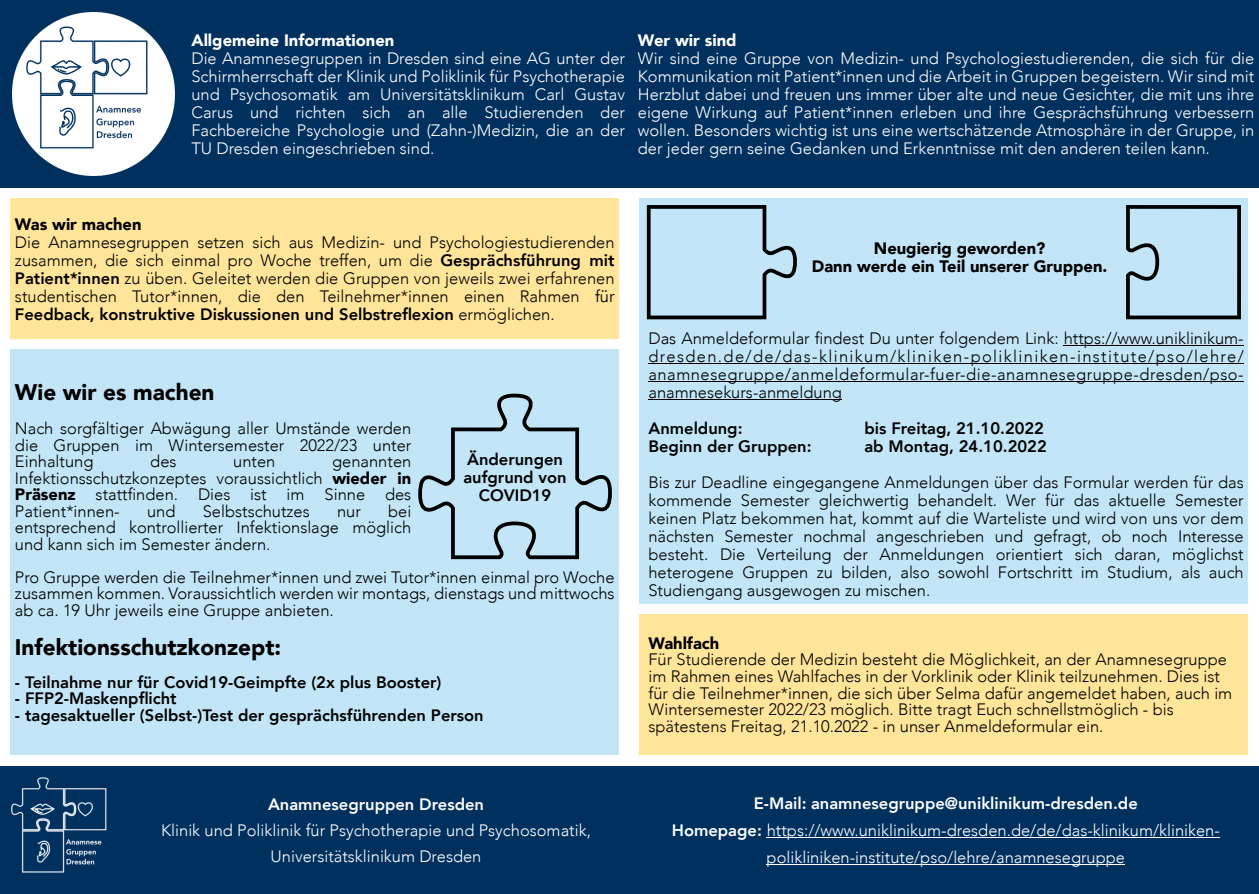
<style>
.page{position:relative;width:1259px;height:894px;background:#fff}
.page>*{position:absolute;margin:0;border:0;box-sizing:border-box;transform-origin:0 0}
.t1{font:900 22.5px "Avenir";color:#000}
.t2{font:300 16.5px/16.5px "Avenir";color:#000;text-align:justify}
.t3{font:300 16.5px/18px "Avenir";color:#fff;text-align:justify}
.t4{font:800 16.5px/18px "Avenir";color:#000;text-align:center}
.t5{font:300 16.5px/25.5px "Avenir";color:#fffdfd;text-align:center}
.t6{font:900 16.5px/18px "Avenir";color:#000;text-align:center}
.t7{font:900 16.5px "Avenir";color:#fff}
.t8{font:800 16.5px "Avenir";color:#fffdfd}
.s1{font-weight:800}
.s2{font-weight:400}
.s3{font-weight:900}
</style>
<div class="page">
<div style="left:0;top:765px;width:1259px;height:128px;background:#00305d"></div>
<hr style="left:767px;top:836px;width:453px;height:1px;background:#fff">
<hr style="left:767px;top:863px;width:358px;height:1px;background:#fff">
<img style="left:0;top:765px;width:128px;height:108px">
<div style="left:640px;top:613px;width:608px;height:140px;background:#ffe599"></div>
<div style="left:640px;top:198px;width:608px;height:405px;background:#c2e5f7"></div>
<hr style="left:1064px;top:345px;width:180px;height:1px;background:#000">
<hr style="left:648px;top:363px;width:596px;height:1px;background:#000">
<hr style="left:648px;top:381px;width:596px;height:1px;background:#000">
<hr style="left:648px;top:399px;width:194px;height:1px;background:#000">
<svg style="left:647px;top:205px;width:150px;height:114px"></svg>
<svg style="left:1126px;top:205px;width:115px;height:114px"></svg>
<div style="left:629px;top:0;width:630px;height:188px;background:#00305d"></div>
<div style="left:11px;top:349px;width:608px;height:405px;background:#c2e5f7"></div>
<svg style="left:418px;top:393px;width:194px;height:166px"></svg>
<div style="left:11px;top:198px;width:608px;height:141px;background:#ffe599"></div>
<div style="left:0;top:0;width:629px;height:188px;background:#00305d"></div>
<img style="left:12px;top:12px;width:163px;height:163px">
<p class="t7" style="left:191px;top:29px;width:204px">Allgemeine Informationen</p>
<p class="t3" style="left:191px;top:49px;width:435px">Die Anamnesegruppen in Dresden sind eine AG unter der Schirmherrschaft der Klinik und Poliklinik für Psychotherapie und Psychosomatik am Universitätsklinikum Carl Gustav Carus und richten sich an alle Studierenden der Fachbereiche Psychologie und (Zahn-)Medizin, die an der TU Dresden eingeschrieben sind.</p>
<p class="t7" style="left:638px;top:29px;width:100px">Wer wir sind</p>
<p class="t3" style="left:638px;top:49px;width:618px">Wir sind eine Gruppe von Medizin- und Psychologiestudierenden, die sich für die Kommunikation mit Patient*innen und die Arbeit in Gruppen begeistern. Wir sind mit Herzblut dabei und freuen uns immer über alte und neue Gesichter, die mit uns ihre eigene Wirkung auf Patient*innen erleben und ihre Gesprächsführung verbessern wollen. Besonders wichtig ist uns eine wertschätzende Atmosphäre in der Gruppe, in der jeder gern seine Gedanken und Erkenntnisse mit den anderen teilen kann.</p>
<p class="t6" style="left:15px;top:215px;width:128px">Was wir machen</p>
<p class="t2" style="left:15px;top:233px;width:601px;line-height:18px">Die Anamnesegruppen setzen sich aus Medizin- und Psychologiestudierenden zusammen, die sich einmal pro Woche treffen, um die <span class="s1">Gesprächsführung mit Patient*innen</span> zu üben. Geleitet werden die Gruppen von jeweils zwei erfahrenen studentischen Tutor*innen, die den Teilnehmer*innen einen Rahmen <span class="s2">für </span><span class="s1">Feedback, konstruktive Diskussionen und Selbstreflexion</span> ermöglichen.</p>
<h1 class="t1" style="left:15px;top:377px;width:201px">Wie wir es machen</h1>
<p class="t2" style="left:15px;top:420px;width:398px">Nach sorgfältiger Abwägung aller Umstände werden die Gruppen im Wintersemester 2022/23 unter Einhaltung</p>
<p class="t4" style="left:463px;top:450px;width:105px">Änderungen aufgrund von<br>COVID19</p>
<p class="t2" style="left:150px;top:453px;width:28px">des</p>
<p class="t2" style="left:233px;top:453px;width:44px">unten</p>
<p class="t2" style="left:15px;top:453px;width:398px;text-indent:317px">genannten Infektionsschutzkonzeptes voraussichtlich <span class="s3">wieder in Präsenz</span> stattfinden. Dies ist im Sinne des Patient*innen-</p>
<p class="t2" style="left:15px;top:502px;width:398px;text-indent:373px">bei entsprechend kontrollierter Infektionslage möglich und kann sich im Semester ändern.</p>
<p class="t2" style="left:15px;top:568px;width:601px">Pro Gruppe werden die Teilnehmer*innen und zwei Tutor*innen einmal pro Woche zusammen kommen. Voraussichtlich werden wir montags, dienstags und mittwochs ab ca. 19 Uhr jeweils eine Gruppe anbieten.</p>
<h1 class="t1" style="left:15px;top:632px;width:268px">Infektionsschutzkonzept:</h1>
<p class="t4" style="left:15px;top:673px;width:428px">- Teilnahme nur für Covid19-Geimpfte (2x plus Booster)</p>
<p class="t4" style="left:15px;top:689px;width:163px">- FFP2-Maskenpflicht</p>
<p class="t4" style="left:15px;top:706px;width:470px">- tagesaktueller (Selbst-)Test der gesprächsführenden Person</p>
<p class="t2" style="left:147px;top:502px;width:30px">und</p>
<p class="t2" style="left:203px;top:502px;width:108px">Selbstschutzes</p>
<p class="t2" style="left:337px;top:502px;width:25px">nur</p>
<p class="t6" style="left:812px;top:239px;width:297px">Neugierig geworden?<br>Dann werde ein Teil unserer Gruppen.</p>
<p class="t2" style="left:648px;top:329px;width:597px;line-height:18px">Das Anmeldeformular findest Du unter folgendem Link: https://www.uniklinikum&shy;dresden.de/de/das-klinikum/kliniken-polikliniken-institute/pso/lehre/ anamnesegruppe/anmeldeformular-fuer-die-anamnesegruppe-dresden/pso&shy;anamnesekurs-anmeldung</p>
<p class="t4" style="left:648px;top:419px;width:96px">Anmeldung:</p>
<p class="t4" style="left:864px;top:419px;width:181px">bis Freitag, 21.10.2022</p>
<p class="t4" style="left:648px;top:437px;width:165px">Beginn der Gruppen:</p>
<p class="t4" style="left:864px;top:437px;width:184px">ab Montag, 24.10.2022</p>
<p class="t2" style="left:648px;top:473px;width:597px;line-height:18px">Bis zur Deadline eingegangene Anmeldungen über das Formular werden für das kommende Semester gleichwertig behandelt. Wer für das aktuelle Semester keinen Platz bekommen hat, kommt auf die Warteliste und wird von uns vor dem nächsten Semester nochmal angeschrieben und gefragt, ob noch Interesse besteht. Die Verteilung der Anmeldungen orientiert sich daran, möglichst heterogene Gruppen zu bilden, also sowohl Fortschritt im Studium, als auch Studiengang ausgewogen zu mischen.</p>
<p class="t6" style="left:648px;top:634px;width:72px">Wahlfach</p>
<p class="t2" style="left:648px;top:651px;width:585px;text-align:left">Für Studierende der Medizin besteht die Möglichkeit, an der Anamnesegruppe im Rahmen eines Wahlfaches in der Vorklinik oder Klinik teilzunehmen. Dies ist für die Teilnehmer*innen, die sich über Selma dafür angemeldet haben, auch im Wintersemester 2022/23 möglich. Bitte tragt Euch schnellstmöglich - bis spätestens Freitag, 21.10.2022 - in unser Anmeldeformular ein.</p>
<p class="t8" style="left:268px;top:793px;width:218px">Anamnesegruppen Dresden</p>
<p class="t5" style="left:161px;top:817px;width:431px">Klinik und Poliklinik für Psychotherapie und Psychosomatik,<br>Universitätsklinikum Dresden</p>
<p class="t3" style="left:672px;top:789px;width:550px;line-height:27px;text-align:center"><span class="s1">E-Mail: anamnesegruppe@uniklinikum-dresden.de<br>Homepage:</span> https://www.uniklinikum-dresden.de/de/das-klinikum/kliniken&shy;polikliniken-institute/pso/lehre/anamnesegruppe</p>
</div>
